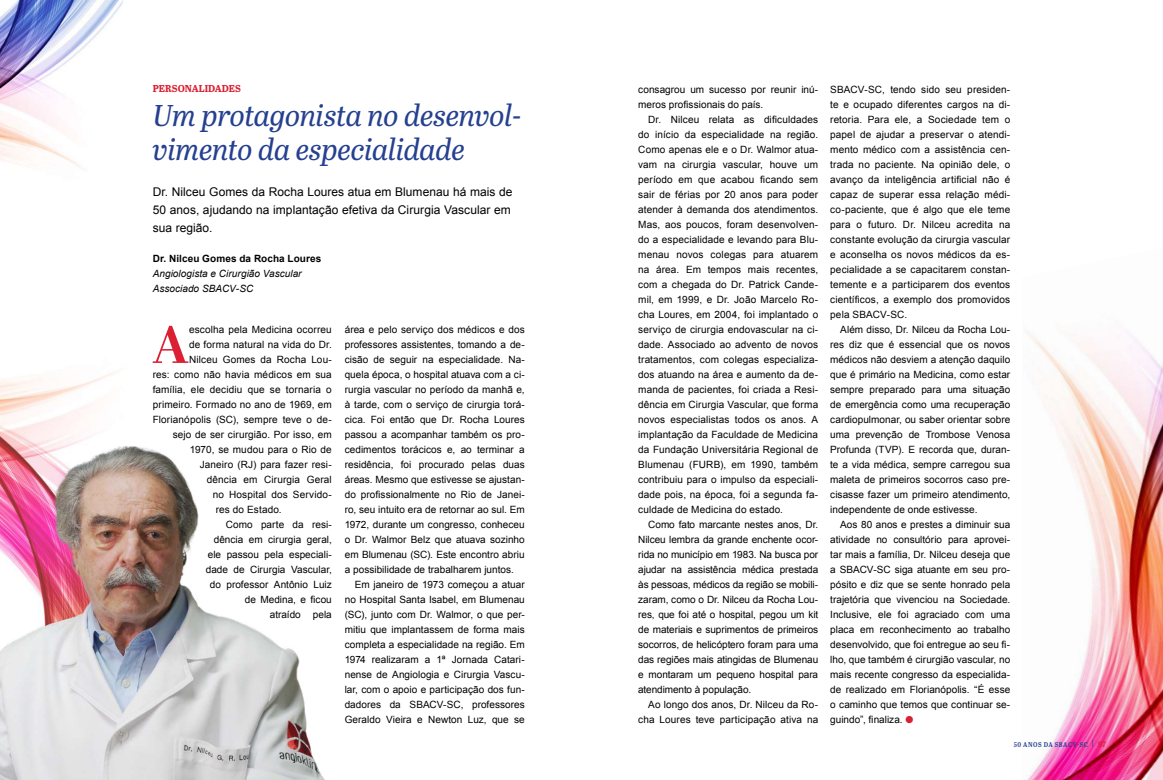
<style>
.page{position:relative;width:1163px;height:780px;background:#fff}
.page>*{position:absolute;margin:0;border:0;box-sizing:border-box;transform-origin:0 0}
.t1{font:700 52.9px "Abril Display";color:#da2032}
.t2{font:italic 30px/33.8px "Abril Titling";letter-spacing:-.005em;color:#25408f}
.t3{font:12px/18px "Arial";letter-spacing:.005em;color:#000}
.t4{font:10px/15px "Arial";letter-spacing:.01em;color:#000;text-align:justify}
.t5{font:italic 10px/15px "Arial";letter-spacing:.005em;color:#000}
.t6{font:700 10px "Arial";letter-spacing:.01em;color:#000}
.t7{font:700 10px "Abril Titling";color:#da2032}
.t8{font:7px "Abril Titling Cnd Sb";letter-spacing:.075em;color:#25408f}
.s1{color:#da2032}
.s2{font-family:"Abril Titling";font-weight:700;font-size:8px}
.s3{font-family:"Abril Titling";font-weight:700;font-size:8px;color:#da2032}
</style>
<div class="page">
<img style="left:0;top:0;width:123px;height:168px">
<img style="left:0;top:377px;width:325px;height:403px">
<img style="left:1026px;top:331px;width:136px;height:449px">
<p class="t7" style="left:153px;top:81px;width:90px">PERSONALIDADES</p>
<h2 class="t2" style="left:153px;top:97px;width:370px">Um protagonista no desenvol&shy;vimento da especialidade</h2>
<p class="t3" style="left:153px;top:183px;width:361px">Dr. Nilceu Gomes da Rocha Loures atua em Blumenau há mais de<br>50 anos, ajudando na implantação efetiva da Cirurgia Vascular em sua região.</p>
<p class="t6" style="left:153px;top:252px;width:170px">Dr. Nilceu Gomes da Rocha Loures</p>
<p class="t5" style="left:153px;top:266px;width:150px">Angiologista e Cirurgião Vascular<br>Associado SBACV-SC</p>
<h1 class="t1" style="left:152px;top:308px;width:37px">A</h1>
<p class="t4" style="left:189px;top:322px;width:144px">escolha pela Medicina ocorreu</p>
<p class="t4" style="left:345px;top:322px;width:181px">área e pelo serviço dos médicos e dos professores assistentes, tomando a de&shy;cisão de seguir na especialidade. Na&shy;quela época, o hospital atuava com a ci&shy;rurgia vascular no período da manhã e, à tarde, com o serviço de cirurgia torá&shy;cica. Foi então que Dr. Rocha Loures passou a acompanhar também os pro&shy;cedimentos torácicos e, ao terminar a residência, foi procurado pelas duas áreas. Mesmo que estivesse se ajustan&shy;do profissionalmente no Rio de Janei&shy;ro, seu intuito era de retornar ao sul. Em 1972, durante um congresso, conheceu o Dr. Walmor Belz que atuava sozinho em Blumenau (SC). Este encontro abriu a possibilidade de trabalharem juntos.</p>
<p class="t4" style="left:345px;top:577px;width:181px;text-indent:10px">Em janeiro de 1973 começou a atuar no Hospital Santa Isabel, em Blumenau (SC), junto com Dr. Walmor, o que per&shy;mitiu que implantassem de forma mais completa a especialidade na região. Em 1974 realizaram a 1ª Jornada Catari&shy;nense de Angiologia e Cirurgia Vascu&shy;lar, com o apoio e participação dos fun&shy;dadores da SBACV-SC, professores Geraldo Vieira e Newton Luz, que se</p>
<p class="t4" style="left:189px;top:337px;width:144px">de forma natural na vida do Dr.</p>
<p class="t4" style="left:189px;top:352px;width:144px">Nilceu Gomes da Rocha Lou-</p>
<p class="t4" style="left:153px;top:367px;width:181px">res: como não havia médicos em sua</p>
<p class="t4" style="left:153px;top:382px;width:180px">família, ele decidiu que se tornaria o</p>
<p class="t4" style="left:153px;top:397px;width:180px">primeiro. Formado no ano de 1969, em</p>
<p class="t4" style="left:153px;top:412px;width:180px">Florianópolis (SC), sempre teve o de-</p>
<p class="t4" style="left:173px;top:427px;width:161px">sejo de ser cirurgião. Por isso, em</p>
<p class="t4" style="left:190px;top:442px;width:143px">1970, se mudou para o Rio de</p>
<p class="t4" style="left:200px;top:457px;width:133px">Janeiro (RJ) para fazer resi-</p>
<p class="t4" style="left:207px;top:472px;width:126px">dência em Cirurgia Geral</p>
<p class="t4" style="left:213px;top:487px;width:121px">no Hospital dos Servido-</p>
<p class="t4" style="left:216px;top:502px;width:67px">res do Estado.</p>
<p class="t4" style="left:226px;top:517px;width:108px">Como parte da resi-</p>
<p class="t4" style="left:214px;top:532px;width:120px">dência em cirurgia geral,</p>
<p class="t4" style="left:208px;top:547px;width:126px">ele passou pela especiali-</p>
<p class="t4" style="left:206px;top:562px;width:127px">dade de Cirurgia Vascular,</p>
<p class="t4" style="left:210px;top:577px;width:123px">do professor Antônio Luiz</p>
<p class="t4" style="left:245px;top:592px;width:88px">de Medina, e ficou</p>
<p class="t4" style="left:270px;top:607px;width:63px">atraído pela</p>
<p class="t4" style="left:638px;top:82px;width:181px">consagrou um sucesso por reunir inú&shy;meros profissionais do país.</p>
<p class="t4" style="left:638px;top:112px;width:181px;text-indent:10px">Dr. Nilceu relata as dificuldades do início da especialidade na região.<br>Como apenas ele e o Dr. Walmor atua&shy;vam na cirurgia vascular, houve um período em que acabou ficando sem sair de férias por 20 anos para poder atender à demanda dos atendimentos.<br>Mas, aos poucos, foram desenvolven&shy;do a especialidade e levando para Blu&shy;menau novos colegas para atuarem na área. Em tempos mais recentes, com a chegada do Dr. Patrick Cande&shy;mil, em 1999, e Dr. João Marcelo Ro&shy;cha Loures, em 2004, foi implantado o serviço de cirurgia endovascular na ci&shy;dade. Associado ao advento de novos tratamentos, com colegas especializa&shy;dos atuando na área e aumento da de&shy;manda de pacientes, foi criada a Resi&shy;dência em Cirurgia Vascular, que forma novos especialistas todos os anos. A implantação da Faculdade de Medicina da Fundação Universitária Regional de Blumenau (FURB), em 1990, também contribuiu para o impulso da especiali&shy;dade pois, na época, foi a segunda fa&shy;culdade de Medicina do estado.</p>
<p class="t4" style="left:638px;top:517px;width:181px;text-indent:10px">Como fato marcante nestes anos, Dr.<br>Nilceu lembra da grande enchente ocor&shy;rida no município em 1983. Na busca por ajudar na assistência médica prestada às pessoas, médicos da região se mobili&shy;zaram, como o Dr. Nilceu da Rocha Lou&shy;res, que foi até o hospital, pegou um kit de materiais e suprimentos de primeiros socorros, de helicóptero foram para uma das regiões mais atingidas de Blumenau e montaram um pequeno hospital para atendimento à população.</p>
<p class="t4" style="left:638px;top:697px;width:181px;text-align:right">Ao longo dos anos, Dr. Nilceu da Ro&shy;cha Loures teve participação ativa na</p>
<p class="t4" style="left:830px;top:82px;width:181px">SBACV-SC, tendo sido seu presiden&shy;te e ocupado diferentes cargos na di&shy;retoria. Para ele, a Sociedade tem o papel de ajudar a preservar o atendi&shy;mento médico com a assistência cen&shy;trada no paciente. Na opinião dele, o avanço da inteligência artificial não é capaz de superar essa relação médi&shy;co-paciente, que é algo que ele teme para o futuro. Dr. Nilceu acredita na constante evolução da cirurgia vascular e aconselha os novos médicos da es&shy;pecialidade a se capacitarem constan&shy;temente e a participarem dos eventos científicos, a exemplo dos promovidos pela SBACV-SC.</p>
<p class="t4" style="left:830px;top:322px;width:181px;text-indent:10px">Além disso, Dr. Nilceu da Rocha Lou&shy;res diz que é essencial que os novos médicos não desviem a atenção daquilo que é primário na Medicina, como estar sempre preparado para uma situação de emergência como uma recuperação cardiopulmonar, ou saber orientar sobre uma prevenção de Trombose Venosa Profunda (TVP). E recorda que, duran&shy;te a vida médica, sempre carregou sua maleta de primeiros socorros caso pre&shy;cisasse fazer um primeiro atendimento, independente de onde estivesse.</p>
<p class="t4" style="left:830px;top:517px;width:181px;text-indent:10px">Aos 80 anos e prestes a diminuir sua atividade no consultório para aprovei&shy;tar mais a família, Dr. Nilceu deseja que a SBACV-SC siga atuante em seu pro&shy;pósito e diz que se sente honrado pela trajetória que vivenciou na Sociedade.<br>Inclusive, ele foi agraciado com uma placa em reconhecimento ao trabalho desenvolvido, que foi entregue ao seu fi&shy;lho, que também é cirurgião vascular, no mais recente congresso da especialida&shy;de realizado em Florianópolis. “É esse o caminho que temos que continuar se&shy;guindo”, finaliza. <span class="s1">●</span></p>
<p class="t8" style="left:1013px;top:739px;width:94px">50 ANOS DA SBACV-SC <span class="s2">|</span> <span class="s3">97</span></p>
</div>
